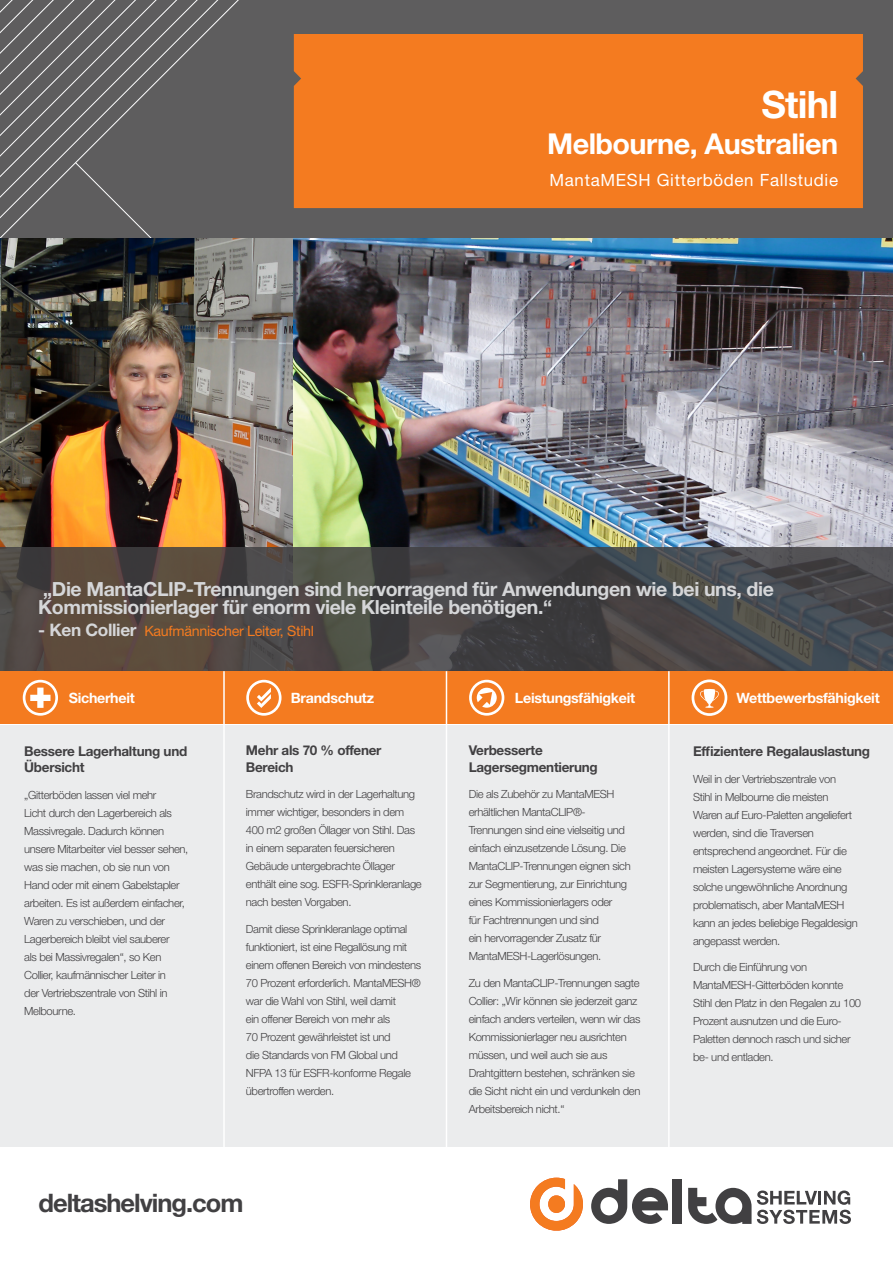
<style>
.page{position:relative;width:893px;height:1263px;background:#fff}
.page>*{position:absolute;margin:0;border:0;box-sizing:border-box;transform-origin:0 0}
.t1{font:700 37.8px "Helvetica Neue LT Std";letter-spacing:-.02em;color:#fff}
.t2{font:700 28.8px "Helvetica Neue LT Std";letter-spacing:-.02em;color:#fff}
.t3{font:700 25.5px "Helvetica Neue LT Std";letter-spacing:-.04em;color:#414042}
.t4{font:700 19.5px/18px "Helvetica Neue LT Std";letter-spacing:-.02em;color:#d5d6d8}
.t5{font:16.95px "Helvetica Neue LT Std";letter-spacing:.04em;color:#fff}
.t6{font:700 14.25px "Helvetica Neue LT Std";letter-spacing:-.02em;color:#fff}
.t7{font:14.25px "Helvetica Neue LT Std";letter-spacing:-.02em;color:#f47b20}
.t8{font:700 13.5px/16.5px "Helvetica Neue LT Std";letter-spacing:-.02em;color:#414042}
.t9{font:300 11.25px/18px "Helvetica Neue LT Std";letter-spacing:-.03em;color:#414042}
.s1{font-weight:700;font-size:17.25px;color:#d5d6d8}
</style>
<div class="page">
<img style="left:294px;top:238px;width:599px;height:309px">
<img style="left:0;top:238px;width:292px;height:309px">
<div style="left:0;top:0;width:893px;height:237px;background:#5e5d5e"></div>
<svg style="left:0;top:0;width:294px;height:237px"></svg>
<svg style="left:74px;top:162px;width:555px;height:75px"></svg>
<div style="left:294px;top:34px;width:569px;height:174px;background:#f47b20"></div>
<svg style="left:757px;top:1190px;width:94px;height:34px"></svg>
<div style="left:673px;top:1179px;width:9px;height:45px;background:#414042"></div>
<svg style="left:688px;top:1188px;width:63px;height:36px"></svg>
<svg style="left:530px;top:1178px;width:138px;height:53px"></svg>
<svg style="left:0;top:547px;width:893px;height:124px;background:#4b4745"></svg>
<div style="left:0;top:725px;width:893px;height:422px;background:#ebeced"></div>
<div style="left:0;top:671px;width:893px;height:53px;background:#f47b20"></div>
<hr style="left:223px;top:671px;width:2px;height:482px;background:#fff">
<hr style="left:446px;top:671px;width:1px;height:482px;background:#fff">
<hr style="left:668px;top:671px;width:2px;height:482px;background:#fff">
<svg style="left:246px;top:680px;width:36px;height:36px"></svg>
<svg style="left:692px;top:679px;width:35px;height:37px"></svg>
<svg style="left:23px;top:680px;width:35px;height:36px"></svg>
<svg style="left:469px;top:680px;width:35px;height:36px"></svg>
<h1 class="t1" style="left:761px;top:82px;width:78px">Stihl</h1>
<h2 class="t2" style="left:547px;top:126px;width:292px">Melbourne, Australien</h2>
<h3 class="t5" style="left:549px;top:170px;width:290px">MantaMESH Gitterböden Fallstudie</h3>
<h3 class="t4" style="left:38px;top:580px;width:737px">„Die MantaCLIP-Trennungen sind hervorragend für Anwendungen wie bei uns, die<br>Kommissionierlager für enorm viele Kleinteile benötigen.“</h3>
<p class="t7" style="left:38px;top:623px;width:277px"><span class="s1">- Ken Collier</span> Kaufmännischer Leiter, Stihl</p>
<p class="t6" style="left:69px;top:689px;width:68px">Sicherheit</p>
<p class="t6" style="left:291px;top:689px;width:85px">Brandschutz</p>
<p class="t6" style="left:515px;top:689px;width:122px">Leistungsfähigkeit</p>
<p class="t6" style="left:737px;top:689px;width:145px">Wettbewerbsfähigkeit</p>
<p class="t8" style="left:24px;top:742px;width:165px">Bessere Lagerhaltung und<br>Übersicht</p>
<p class="t9" style="left:24px;top:786px;width:166px">„Gitterböden lassen viel mehr<br>Licht durch den Lagerbereich als<br>Massivregale. Dadurch können unsere Mitarbeiter viel besser sehen, was sie machen, ob sie nun von<br>Hand oder mit einem Gabelstapler arbeiten. Es ist außerdem einfacher,<br>Waren zu verschieben, und der<br>Lagerbereich bleibt viel sauberer<br>als bei Massivregalen“, so Ken<br>Collier, kaufmännischer Leiter in<br>der Vertriebszentrale von Stihl in<br>Melbourne.</p>
<p class="t8" style="left:246px;top:742px;width:137px">Mehr als 70 % offener<br>Bereich</p>
<p class="t9" style="left:246px;top:785px;width:177px">Brandschutz wird in der Lagerhaltung immer wichtiger, besonders in dem 400 m2 großen Öllager von Stihl. Das in einem separaten feuersicheren Gebäude untergebrachte Öllager enthält eine sog. ESFR-Sprinkleranlage nach besten Vorgaben.</p>
<p class="t9" style="left:246px;top:919px;width:177px">Damit diese Sprinkleranlage optimal funktioniert, ist eine Regallösung mit einem offenen Bereich von mindestens 70 Prozent erforderlich. MantaMESH® war die Wahl von Stihl, weil damit<br>ein offener Bereich von mehr als<br>70 Prozent gewährleistet ist und<br>die Standards von FM Global und NFPA 13 für ESFR-konforme Regale übertroffen werden.</p>
<h3 class="t3" style="left:38px;top:1187px;width:207px">deltashelving.com</h3>
<p class="t8" style="left:469px;top:742px;width:131px">Verbesserte<br>Lagersegmentierung</p>
<p class="t9" style="left:469px;top:785px;width:164px">Die als Zubehör zu MantaMESH erhältlichen MantaCLIP®-<br>Trennungen sind eine vielseitig und einfach einzusetzende Lösung. Die<br>MantaCLIP-Trennungen eignen sich zur Segmentierung, zur Einrichtung eines Kommissionierlagers oder<br>für Fachtrennungen und sind<br>ein hervorragender Zusatz für<br>MantaMESH-Lagerlösungen.</p>
<p class="t9" style="left:469px;top:973px;width:173px">Zu den MantaCLIP-Trennungen sagte Collier: „Wir können sie jederzeit ganz einfach anders verteilen, wenn wir das Kommissionierlager neu ausrichten müssen, und weil auch sie aus Drahtgittern bestehen, schränken sie die Sicht nicht ein und verdunkeln den Arbeitsbereich nicht.“</p>
<p class="t8" style="left:693px;top:743px;width:178px">Effizientere Regalauslastung</p>
<p class="t9" style="left:693px;top:769px;width:166px">Weil in der Vertriebszentrale von<br>Stihl in Melbourne die meisten<br>Waren auf Euro-Paletten angeliefert werden, sind die Traversen entsprechend angeordnet. Für die meisten Lagersysteme wäre eine solche ungewöhnliche Anordnung problematisch, aber MantaMESH kann an jedes beliebige Regaldesign angepasst werden.</p>
<p class="t9" style="left:693px;top:958px;width:170px">Durch die Einführung von<br>MantaMESH-Gitterböden konnte<br>Stihl den Platz in den Regalen zu 100<br>Prozent ausnutzen und die Euro-<br>Paletten dennoch rasch und sicher be- und entladen.</p>
</div>
